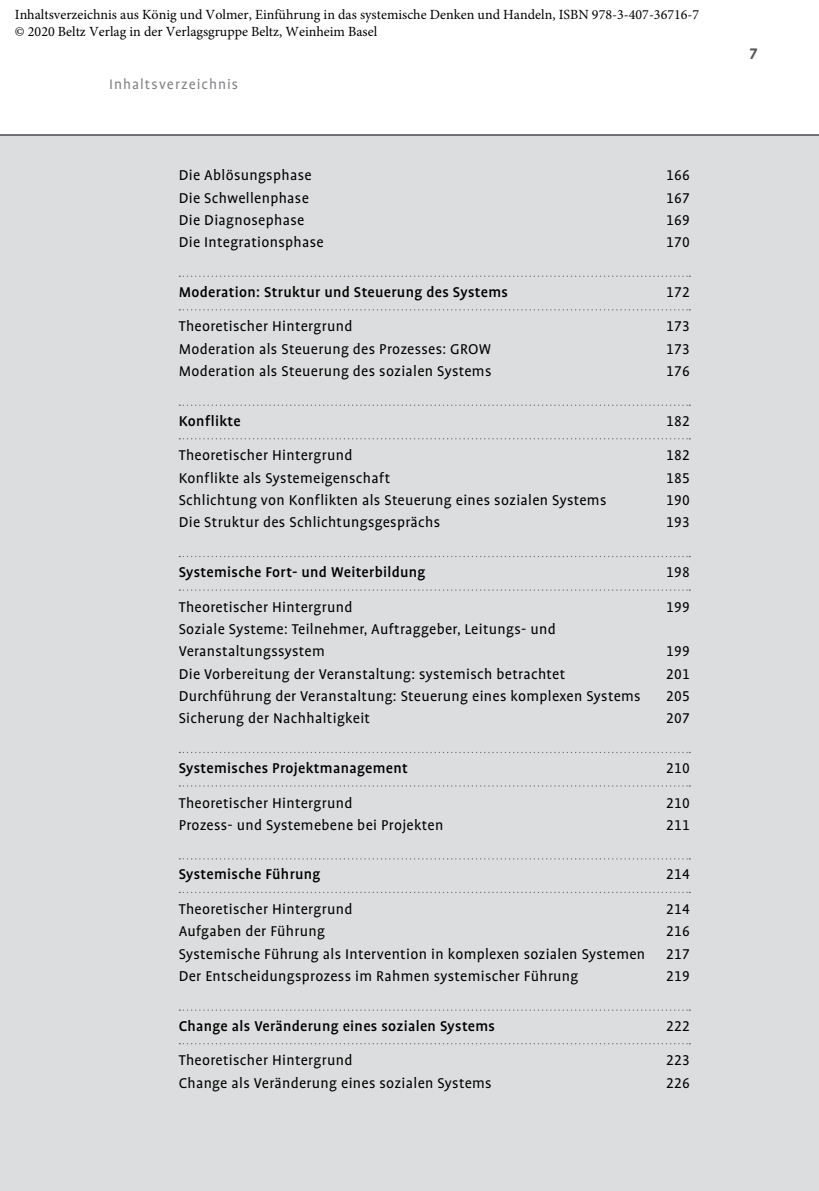
<style>
.page{position:relative;width:819px;height:1191px;background:#fff}
.page>*{position:absolute;margin:0;border:0;box-sizing:border-box;transform-origin:0 0}
.t1{font:700 17.5px "Profile OT";color:#58585b}
.t2{font:16.1px/22.2px "Profile OT";letter-spacing:.02em;color:#000}
.t3{font:500 16.1px "Profile OT";letter-spacing:.02em;color:#000}
.t4{font:15.75px "Profile OT";letter-spacing:.06em;color:#808284}
.t5{font:14px/16.8px "Minion Pro";color:#000}
</style>
<div class="page">
<div style="left:0;top:135px;width:819px;height:1056px;background:#dcddde"></div>
<hr style="left:0;top:134px;width:819px;height:2px;background:#6d6e71">
<svg style="left:179px;top:275px;width:511px;height:2px"></svg>
<svg style="left:179px;top:309px;width:511px;height:1px"></svg>
<svg style="left:179px;top:404px;width:511px;height:2px"></svg>
<svg style="left:179px;top:438px;width:511px;height:1px"></svg>
<svg style="left:179px;top:556px;width:511px;height:1px"></svg>
<svg style="left:179px;top:589px;width:511px;height:2px"></svg>
<svg style="left:179px;top:752px;width:511px;height:1px"></svg>
<svg style="left:179px;top:785px;width:511px;height:1px"></svg>
<svg style="left:179px;top:858px;width:511px;height:1px"></svg>
<svg style="left:179px;top:891px;width:511px;height:2px"></svg>
<svg style="left:179px;top:1009px;width:511px;height:1px"></svg>
<svg style="left:179px;top:1043px;width:511px;height:1px"></svg>
<p class="t5" style="left:15px;top:6px;width:686px">Inhaltsverzeichnis aus König und Volmer, Einführung in das systemische Denken und Handeln, ISBN 978-3-407-36716-7 © 2020 Beltz Verlag in der Verlagsgruppe Beltz, Weinheim Basel</p>
<p class="t4" style="left:109px;top:76px;width:130px">Inhaltsverzeichnis</p>
<p class="t2" style="left:179px;top:165px;width:134px">Die Ablösungsphase</p>
<p class="t2" style="left:666px;top:165px;width:25px">166</p>
<p class="t2" style="left:179px;top:187px;width:132px">Die Schwellenphase</p>
<p class="t2" style="left:666px;top:187px;width:25px">167</p>
<p class="t2" style="left:179px;top:210px;width:127px">Die Diagnosephase</p>
<p class="t2" style="left:666px;top:210px;width:25px">169</p>
<p class="t2" style="left:179px;top:232px;width:146px">Die Integrationsphase</p>
<p class="t2" style="left:666px;top:232px;width:25px">170</p>
<p class="t3" style="left:179px;top:283px;width:331px">Moderation: Struktur und Steuerung des Systems</p>
<p class="t2" style="left:666px;top:281px;width:25px">172</p>
<p class="t2" style="left:179px;top:316px;width:175px">Theoretischer Hintergrund</p>
<p class="t2" style="left:666px;top:316px;width:25px">173</p>
<p class="t2" style="left:179px;top:339px;width:314px">Moderation als Steuerung des Prozesses: GROW</p>
<p class="t2" style="left:666px;top:339px;width:25px">173</p>
<p class="t2" style="left:179px;top:361px;width:314px">Moderation als Steuerung des sozialen Systems</p>
<p class="t2" style="left:666px;top:361px;width:25px">176</p>
<p class="t3" style="left:179px;top:412px;width:64px">Konflikte</p>
<p class="t2" style="left:666px;top:410px;width:25px">182</p>
<p class="t2" style="left:179px;top:445px;width:175px">Theoretischer Hintergrund</p>
<p class="t2" style="left:666px;top:445px;width:25px">182</p>
<p class="t2" style="left:179px;top:467px;width:213px">Konflikte als Systemeigenschaft</p>
<p class="t2" style="left:666px;top:467px;width:25px">185</p>
<p class="t2" style="left:179px;top:490px;width:429px">Schlichtung von Konflikten als Steuerung eines sozialen Systems</p>
<p class="t2" style="left:666px;top:490px;width:25px">190</p>
<p class="t2" style="left:179px;top:512px;width:263px">Die Struktur des Schlichtungsgesprächs</p>
<p class="t2" style="left:666px;top:512px;width:25px">193</p>
<p class="t3" style="left:179px;top:563px;width:248px">Systemische Fort- und Weiterbildung</p>
<p class="t2" style="left:666px;top:562px;width:25px">198</p>
<p class="t2" style="left:179px;top:596px;width:175px">Theoretischer Hintergrund</p>
<p class="t2" style="left:666px;top:596px;width:25px">199</p>
<p class="t2" style="left:179px;top:619px;width:378px">Soziale Systeme: Teilnehmer, Auftraggeber, Leitungs- und<br>Veranstaltungssystem</p>
<p class="t2" style="left:666px;top:641px;width:25px">199</p>
<p class="t2" style="left:179px;top:663px;width:388px">Die Vorbereitung der Veranstaltung: systemisch betrachtet</p>
<p class="t2" style="left:666px;top:663px;width:25px">201</p>
<p class="t2" style="left:179px;top:686px;width:463px">Durchführung der Veranstaltung: Steuerung eines komplexen Systems</p>
<p class="t2" style="left:666px;top:686px;width:25px">205</p>
<p class="t2" style="left:179px;top:708px;width:193px">Sicherung der Nachhaltigkeit</p>
<p class="t2" style="left:666px;top:708px;width:25px">207</p>
<p class="t3" style="left:179px;top:759px;width:231px">Systemisches Projektmanagement</p>
<p class="t2" style="left:666px;top:757px;width:25px">210</p>
<p class="t2" style="left:179px;top:792px;width:175px">Theoretischer Hintergrund</p>
<p class="t2" style="left:666px;top:792px;width:25px">210</p>
<p class="t2" style="left:179px;top:814px;width:266px">Prozess- und Systemebene bei Projekten</p>
<p class="t2" style="left:666px;top:814px;width:25px">211</p>
<p class="t3" style="left:179px;top:866px;width:143px">Systemische Führung</p>
<p class="t2" style="left:666px;top:864px;width:25px">214</p>
<p class="t2" style="left:179px;top:899px;width:175px">Theoretischer Hintergrund</p>
<p class="t2" style="left:666px;top:899px;width:25px">214</p>
<p class="t2" style="left:179px;top:921px;width:148px">Aufgaben der Führung</p>
<p class="t2" style="left:666px;top:921px;width:25px">216</p>
<p class="t2" style="left:179px;top:943px;width:468px">Systemische Führung als Intervention in komplexen sozialen Systemen</p>
<p class="t2" style="left:666px;top:943px;width:25px">217</p>
<p class="t2" style="left:179px;top:965px;width:401px">Der Entscheidungsprozess im Rahmen systemischer Führung</p>
<p class="t2" style="left:666px;top:965px;width:25px">219</p>
<p class="t3" style="left:179px;top:1017px;width:318px">Change als Veränderung eines sozialen Systems</p>
<p class="t2" style="left:666px;top:1015px;width:25px">222</p>
<p class="t2" style="left:179px;top:1050px;width:175px">Theoretischer Hintergrund</p>
<p class="t2" style="left:666px;top:1050px;width:25px">223</p>
<p class="t2" style="left:179px;top:1072px;width:314px">Change als Veränderung eines sozialen Systems</p>
<p class="t2" style="left:666px;top:1072px;width:25px">226</p>
<p class="t1" style="left:749px;top:44px;width:10px">7</p>
</div>
